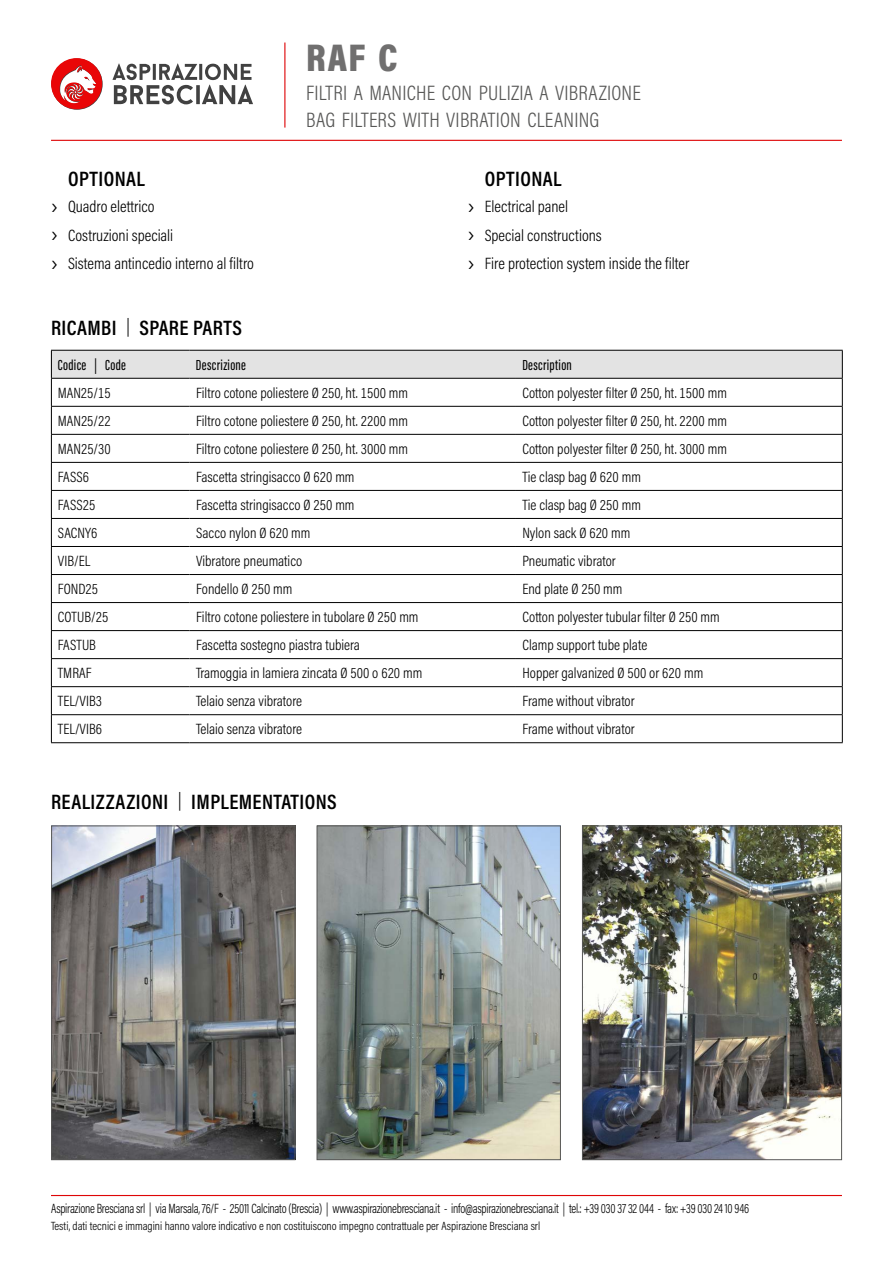
<style>
.page{position:relative;width:893px;height:1263px;background:#fff}
.page>*{position:absolute;margin:0;border:0;box-sizing:border-box;transform-origin:0 0}
.t1{font:900 39px "Acumin Pro Cond";color:#706f6f}
.t2{font:300 21px/27px "Acumin Pro Cond";letter-spacing:.01em;color:#575756}
.t3{font:600 21px "Acumin Pro Cond";letter-spacing:.02em;color:#000}
.t4{font:300 16.5px/28.7px "Acumin Pro Cond";color:#000}
.t5{font:300 15px "Acumin Pro Cond";color:#000}
.t6{font:500 15px "Acumin Pro Extra Cond";letter-spacing:.025em;color:#000}
.t7{font:300 13.5px "Acumin Pro Cond";letter-spacing:-.02em;color:#000;scale:.9 1}
.t8{font:300 12px "Acumin Pro Cond";color:#000}
.s1{font-size:24px}
.s2{font-weight:300;font-size:18px}
</style>
<div class="page">
<hr style="left:51px;top:140px;width:791px;height:1px;background:#de0607">
<hr style="left:51px;top:1195px;width:791px;height:1px;background:#de0607">
<hr style="left:284px;top:43px;width:1px;height:85px;background:#de0607">
<hr style="left:51px;top:742px;width:139px;height:1px;background:#000">
<hr style="left:190px;top:742px;width:326px;height:1px;background:#000">
<hr style="left:516px;top:742px;width:327px;height:1px;background:#000">
<svg style="left:51px;top:350px;width:792px;height:392px"></svg>
<img style="left:53px;top:827px;width:240px;height:331px">
<div style="left:51px;top:825px;width:244px;height:335px;border:1px solid #575756"></div>
<img style="left:319px;top:827px;width:240px;height:331px">
<div style="left:317px;top:825px;width:244px;height:335px;border:1px solid #575756"></div>
<img style="left:584px;top:827px;width:256px;height:331px">
<div style="left:582px;top:825px;width:260px;height:335px;border:1px solid #575756"></div>
<svg style="left:112px;top:63px;width:141px;height:41px"></svg>
<svg style="left:51px;top:58px;width:52px;height:52px"></svg>
<h1 class="t1" style="left:306px;top:32px;width:93px">RAF C</h1>
<h2 class="t3" style="left:68px;top:165px;width:78px">OPTIONAL</h2>
<p class="t4" style="left:51px;top:192px;width:204px"><span class="s1">›</span> Quadro elettrico<br><span class="s1">›</span> Costruzioni speciali<br><span class="s1">›</span> Sistema antincedio interno al filtro</p>
<h2 class="t2" style="left:306px;top:79px;width:336px">FILTRI A MANICHE CON PULIZIA A VIBRAZIONE<br>BAG FILTERS WITH VIBRATION CLEANING</h2>
<h2 class="t3" style="left:485px;top:165px;width:78px">OPTIONAL</h2>
<p class="t4" style="left:468px;top:192px;width:223px"><span class="s1">›</span> Electrical panel<br><span class="s1">›</span> Special constructions<br><span class="s1">›</span> Fire protection system inside the filter</p>
<h2 class="t3" style="left:51px;top:314px;width:192px">RICAMBI <span class="s2">|</span> SPARE PARTS</h2>
<p class="t6" style="left:58px;top:356px;width:70px">Codice | Code</p>
<p class="t6" style="left:196px;top:356px;width:52px">Descrizione</p>
<p class="t6" style="left:522px;top:356px;width:51px">Description</p>
<p class="t5" style="left:58px;top:383px;width:55px">MAN25/15</p>
<p class="t5" style="left:196px;top:383px;width:214px">Filtro cotone poliestere Ø 250, ht. 1500 mm</p>
<p class="t5" style="left:522px;top:383px;width:206px">Cotton polyester filter Ø 250, ht. 1500 mm</p>
<p class="t5" style="left:58px;top:411px;width:55px">MAN25/22</p>
<p class="t5" style="left:196px;top:411px;width:214px">Filtro cotone poliestere Ø 250, ht. 2200 mm</p>
<p class="t5" style="left:522px;top:411px;width:206px">Cotton polyester filter Ø 250, ht. 2200 mm</p>
<p class="t5" style="left:58px;top:439px;width:55px">MAN25/30</p>
<p class="t5" style="left:196px;top:439px;width:214px">Filtro cotone poliestere Ø 250, ht. 3000 mm</p>
<p class="t5" style="left:522px;top:439px;width:206px">Cotton polyester filter Ø 250, ht. 3000 mm</p>
<p class="t5" style="left:58px;top:467px;width:33px">FASS6</p>
<p class="t5" style="left:196px;top:467px;width:160px">Fascetta stringisacco Ø 620 mm</p>
<p class="t5" style="left:522px;top:467px;width:120px">Tie clasp bag Ø 620 mm</p>
<p class="t5" style="left:58px;top:495px;width:39px">FASS25</p>
<p class="t5" style="left:196px;top:495px;width:160px">Fascetta stringisacco Ø 250 mm</p>
<p class="t5" style="left:522px;top:495px;width:120px">Tie clasp bag Ø 250 mm</p>
<p class="t5" style="left:58px;top:523px;width:41px">SACNY6</p>
<p class="t5" style="left:196px;top:523px;width:116px">Sacco nylon Ø 620 mm</p>
<p class="t5" style="left:522px;top:523px;width:109px">Nylon sack Ø 620 mm</p>
<p class="t5" style="left:58px;top:551px;width:34px">VIB/EL</p>
<p class="t5" style="left:196px;top:551px;width:108px">Vibratore pneumatico</p>
<p class="t5" style="left:522px;top:551px;width:95px">Pneumatic vibrator</p>
<p class="t5" style="left:58px;top:579px;width:42px">FOND25</p>
<p class="t5" style="left:196px;top:579px;width:98px">Fondello Ø 250 mm</p>
<p class="t5" style="left:522px;top:579px;width:101px">End plate Ø 250 mm</p>
<p class="t5" style="left:58px;top:607px;width:52px">COTUB/25</p>
<p class="t5" style="left:196px;top:607px;width:224px">Filtro cotone poliestere in tubolare Ø 250 mm</p>
<p class="t5" style="left:522px;top:607px;width:199px">Cotton polyester tubular filter Ø 250 mm</p>
<p class="t5" style="left:58px;top:635px;width:40px">FASTUB</p>
<p class="t5" style="left:196px;top:635px;width:165px">Fascetta sostegno piastra tubiera</p>
<p class="t5" style="left:522px;top:635px;width:126px">Clamp support tube plate</p>
<p class="t5" style="left:58px;top:663px;width:35px">TMRAF</p>
<p class="t5" style="left:196px;top:663px;width:228px">Tramoggia in lamiera zincata Ø 500 o 620 mm</p>
<p class="t5" style="left:522px;top:663px;width:182px">Hopper galvanized Ø 500 or 620 mm</p>
<p class="t5" style="left:58px;top:691px;width:46px">TEL/VIB3</p>
<p class="t5" style="left:196px;top:691px;width:107px">Telaio senza vibratore</p>
<p class="t5" style="left:522px;top:691px;width:114px">Frame without vibrator</p>
<p class="t5" style="left:58px;top:719px;width:46px">TEL/VIB6</p>
<p class="t5" style="left:196px;top:719px;width:107px">Telaio senza vibratore</p>
<p class="t5" style="left:523px;top:719px;width:114px">Frame without vibrator</p>
<h2 class="t3" style="left:51px;top:787px;width:287px">REALIZZAZIONI <span class="s2">|</span> IMPLEMENTATIONS</h2>
<p class="t7" style="left:51px;top:1200px;width:777px">Aspirazione Bresciana srl | via Marsala, 76/F - 25011 Calcinato (Brescia) | www.aspirazionebresciana.it - info@aspirazionebresciana.it | tel.: +39 030 37 32 044 - fax: +39 030 24 10 946</p>
<p class="t8" style="left:51px;top:1218px;width:491px">Testi, dati tecnici e immagini hanno valore indicativo e non costituiscono impegno contrattuale per Aspirazione Bresciana srl</p>
</div>
